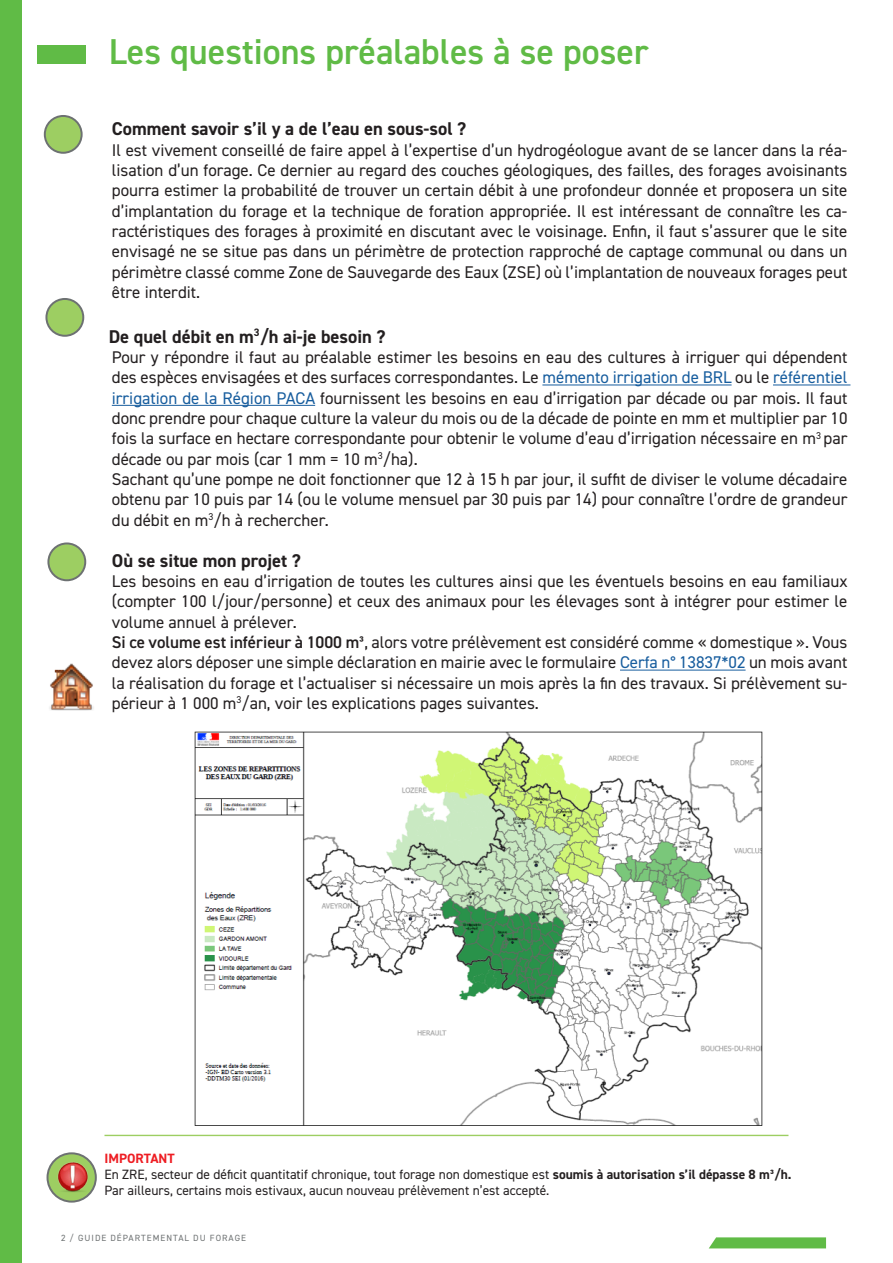
<style>
.page{position:relative;width:893px;height:1263px;background:#fff}
.page>*{position:absolute;margin:0;border:0;box-sizing:border-box;transform-origin:0 0}
.Titres{font:600 36px "DIN2014";color:#60bb46}
.Corps_de_texte{font:700 18.45px "DIN2014";color:#231f20}
.Titres-2{font:700 18.45px "DIN2014";color:#231f20}
.Corps_de_texte-2{font:16.95px/20.4px "DIN2014";color:#231f20;text-align:justify}
.Corps_de_texte-3{font:13.5px/16.2px "DIN2014";color:#231f20}
.Numéro_d_en-tête_de_page___Alignement_à_{font:9px "DIN2014";letter-spacing:.11em;color:#6d7172}
.s1{color:#175d9e}
.s2{font-weight:600}
.s3{font-weight:700;color:#ee1d23}
.s4{font-weight:700}
</style>
<div class="page">
<div style="left:38px;top:45px;width:48px;height:19px;background:#60bb46"></div>
<div style="left:0;top:0;width:21px;height:1263px;background:#60bb46"></div>
<svg style="left:47px;top:1153px;width:49px;height:49px"></svg>
<div style="left:47px;top:1152px;width:50px;height:51px;border:2px solid #6d7172;border-radius:50%"></div>
<img style="left:56px;top:1161px;width:33px;height:33px">
<hr style="left:104px;top:1135px;width:684px;height:1px;background:#9dce62">
<svg style="left:709px;top:1237px;width:117px;height:11px"></svg>
<img style="left:49px;top:663px;width:45px;height:47px">
<hr style="left:542px;top:385px;width:189px;height:1px;background:#175d9e">
<hr style="left:773px;top:385px;width:77px;height:1px;background:#175d9e">
<hr style="left:112px;top:405px;width:203px;height:1px;background:#175d9e">
<hr style="left:620px;top:670px;width:125px;height:1px;background:#175d9e">
<div style="left:45px;top:116px;width:37px;height:37px;background:#9dce62;border-radius:50%"></div>
<div style="left:44px;top:115px;width:39px;height:39px;border:2px solid #6d7172;border-radius:50%"></div>
<div style="left:46px;top:299px;width:37px;height:37px;background:#9dce62;border-radius:50%"></div>
<div style="left:45px;top:298px;width:39px;height:39px;border:2px solid #6d7172;border-radius:50%"></div>
<div style="left:48px;top:543px;width:37px;height:37px;background:#9dce62;border-radius:50%"></div>
<div style="left:47px;top:542px;width:39px;height:39px;border:2px solid #6d7172;border-radius:50%"></div>
<img style="left:195px;top:731px;width:568px;height:395px">
<p class="Titres" style="left:109px;top:28px;width:541px">Les questions préalables à se poser</p>
<p class="Corps_de_texte" style="left:112px;top:117px;width:356px">Comment savoir s’il y a de l’eau en sous-sol ?</p>
<p class="Corps_de_texte-2" style="left:112px;top:139px;width:737px">Il est vivement conseillé de faire appel à l’expertise d’un hydrogéologue avant de se lancer dans la réa&shy;lisation d’un forage. Ce dernier au regard des couches géologiques, des failles, des forages avoisinants pourra estimer la probabilité de trouver un certain débit à une profondeur donnée et proposera un site d’implantation du forage et la technique de foration appropriée. Il est intéressant de connaître les ca&shy;ractéristiques des forages à proximité en discutant avec le voisinage. Enfin, il faut s’assurer que le site envisagé ne se situe pas dans un périmètre de protection rapproché de captage communal ou dans un périmètre classé comme Zone de Sauvegarde des Eaux (ZSE) où l’implantation de nouveaux forages peut être interdit.</p>
<p class="Titres-2" style="left:109px;top:324px;width:278px">De quel débit en m<sup>3</sup>/h ai-je besoin ?</p>
<p class="Corps_de_texte-2" style="left:112px;top:347px;width:737px">Pour y répondre il faut au préalable estimer les besoins en eau des cultures à irriguer qui dépendent des espèces envisagées et des surfaces correspondantes. Le <span class="s1">mémento irrigation de BRL</span> ou le <span class="s1">référentiel irrigation de la Région PACA</span> fournissent les besoins en eau d’irrigation par décade ou par mois. Il faut donc prendre pour chaque culture la valeur du mois ou de la décade de pointe en mm et multiplier par 10 fois la surface en hectare correspondante pour obtenir le volume d’eau d’irrigation nécessaire en m<sup>3</sup> par décade ou par mois (car 1 mm = 10 m<sup>3</sup>/ha).</p>
<p class="Corps_de_texte-2" style="left:112px;top:469px;width:737px">Sachant qu’une pompe ne doit fonctionner que 12 à 15 h par jour, il suffit de diviser le volume décadaire obtenu par 10 puis par 14 (ou le volume mensuel par 30 puis par 14) pour connaître l’ordre de grandeur du débit en m<sup>3</sup>/h à rechercher.</p>
<p class="Corps_de_texte" style="left:112px;top:548px;width:191px">Où se situe mon projet ?</p>
<p class="Corps_de_texte-2" style="left:112px;top:571px;width:737px">Les besoins en eau d’irrigation de toutes les cultures ainsi que les éventuels besoins en eau familiaux (compter 100 l/jour/personne) et ceux des animaux pour les élevages sont à intégrer pour estimer le volume annuel à prélever.</p>
<p class="Corps_de_texte-2" style="left:112px;top:632px;width:737px"><span class="s2">Si ce volume est inférieur à 1000 m³</span>, alors votre prélèvement est considéré comme « domestique ». Vous devez alors déposer une simple déclaration en mairie avec le formulaire <span class="s1">Cerfa n° 13837*02</span> un mois avant la réalisation du forage et l’actualiser si nécessaire un mois après la fin des travaux. Si prélèvement su&shy;périeur à 1 000 m<sup>3</sup>/an, voir les explications pages suivantes.</p>
<p class="Corps_de_texte-3" style="left:104px;top:1150px;width:688px"><span class="s3">IMPORTANT<br></span>En ZRE, secteur de déficit quantitatif chronique, tout forage non domestique est <span class="s4">soumis à autorisation s’il dépasse 8 m³/h.<br></span>Par ailleurs, certains mois estivaux, aucun nouveau prélèvement n’est accepté.</p>
<p class="Numéro_d_en-tête_de_page___Alignement_à_" style="left:61px;top:1233px;width:186px">2 / GUIDE DÉPARTEMENTAL DU FORAGE</p>
</div>
